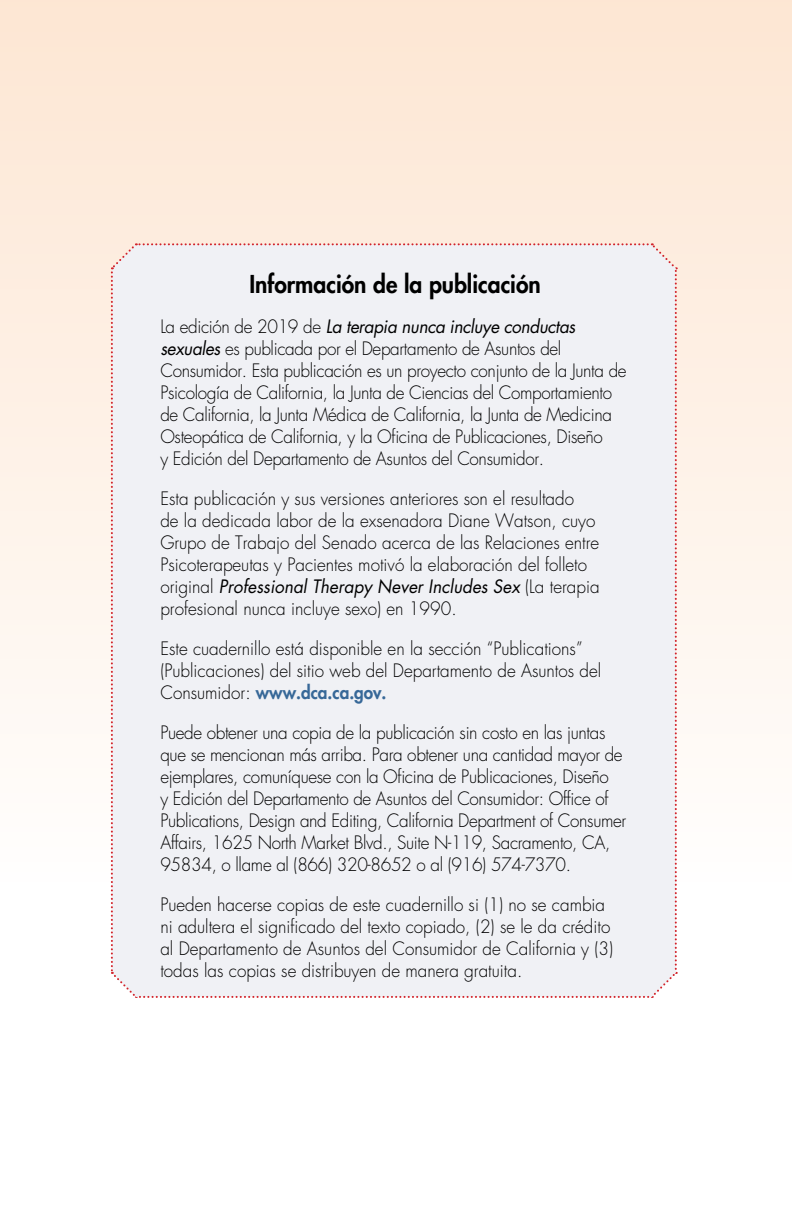
<style>
.page{position:relative;width:792px;height:1224px;background:#fff}
.page>*{position:absolute;margin:0;border:0;box-sizing:border-box;transform-origin:0 0}
.t1{font:800 24px "Futura Std";color:#000;scale:.95 1}
.t2{font:300 18px/22px "Futura Std";letter-spacing:-.02em;color:#000;scale:.95 1}
.t3{font:300 18px/22px "Futura Std";color:#000;scale:.95 1}
.s1{font-weight:400;font-style:italic}
.s2{font-weight:800;color:#376898}
</style>
<div class="page">
<div style="left:0;top:0;width:792px;height:1224px;background:linear-gradient(to bottom,#fde7d5,#fff)"></div>
<div style="left:111px;top:243px;width:566px;height:755px;background:#f0f1f5"></div>
<p class="t1" style="left:249px;top:269px;width:308px">Información de la publicación</p>
<p class="t2" style="left:160px;top:316px;width:492px">La edición de 2019 de <span class="s1">La terapia nunca incluye conductas sexuales</span> es publicada por el Departamento de Asuntos del Consumidor. Esta publicación es un proyecto conjunto de la Junta de Psicología de California, la Junta de Ciencias del Comportamiento de California, la Junta Médica de California, la Junta de Medicina Osteopática de California, y la Oficina de Publicaciones, Diseño<br>y Edición del Departamento de Asuntos del Consumidor.</p>
<p class="t3" style="left:160px;top:488px;width:464px">Esta publicación y sus versiones anteriores son el resultado<br>de la dedicada labor de la exsenadora Diane Watson, cuyo Grupo de Trabajo del Senado acerca de las Relaciones entre Psicoterapeutas y Pacientes motivó la elaboración del folleto original <span class="s1">Professional Therapy Never Includes Sex</span> (La terapia profesional nunca incluye sexo) en 1990.</p>
<p class="t3" style="left:160px;top:638px;width:466px">Este cuadernillo está disponible en la sección “Publications” (Publicaciones) del sitio web del Departamento de Asuntos del<br>Consumidor: <span class="s2">www.dca.ca.gov.</span></p>
<p class="t2" style="left:160px;top:722px;width:492px">Puede obtener una copia de la publicación sin costo en las juntas que se mencionan más arriba. Para obtener una cantidad mayor de ejemplares, comuníquese con la Oficina de Publicaciones, Diseño<br>y Edición del Departamento de Asuntos del Consumidor: Office of Publications, Design and Editing, California Department of Consumer Affairs, 1625 North Market Blvd., Suite N-119, Sacramento, CA, 95834, o llame al (866) 320-8652 o al (916) 574-7370.</p>
<p class="t3" style="left:160px;top:894px;width:478px">Pueden hacerse copias de este cuadernillo si (1) no se cambia ni adultera el significado del texto copiado, (2) se le da crédito al Departamento de Asuntos del Consumidor de California y (3) todas las copias se distribuyen de manera gratuita.</p>
</div>
